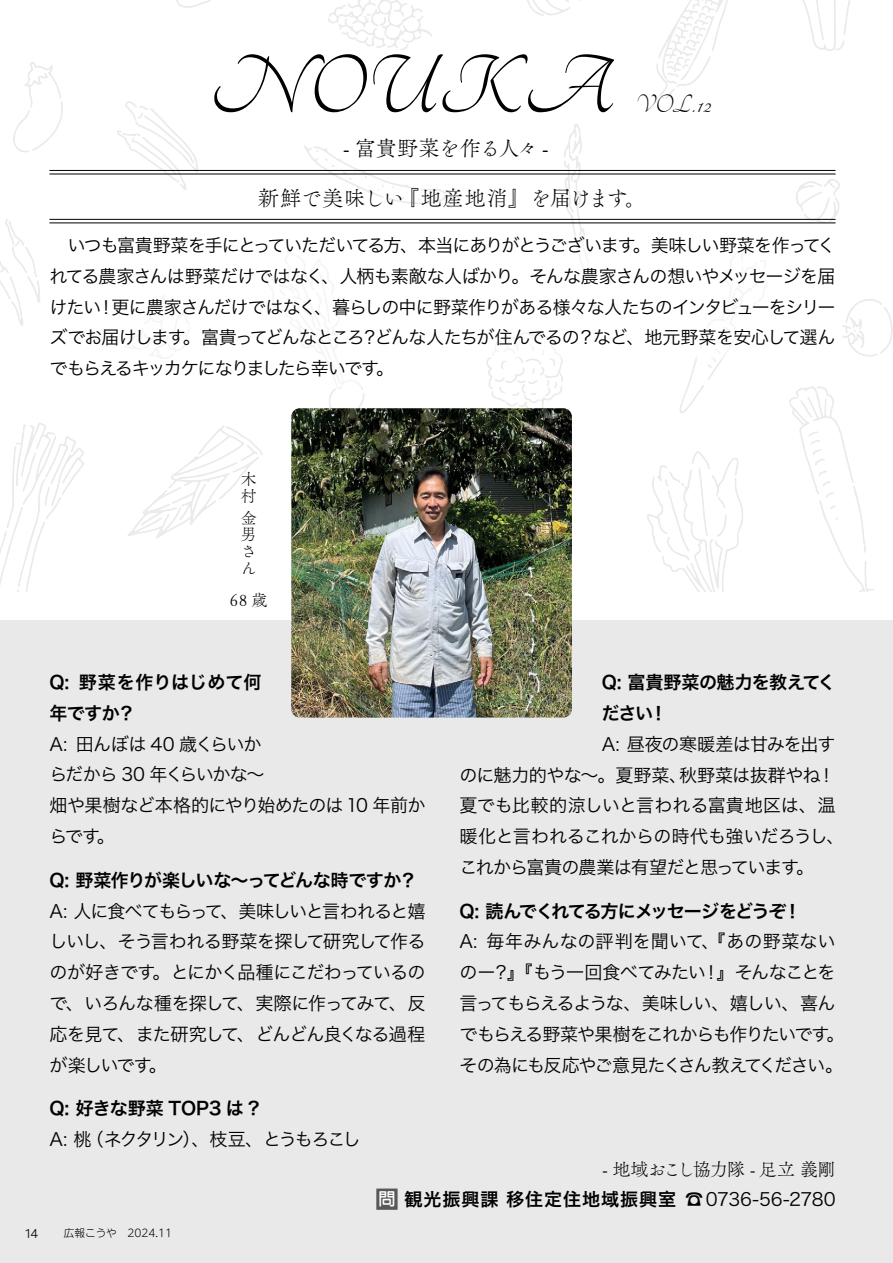
<style>
.page{position:relative;width:893px;height:1263px;background:#fff}
.page>*{position:absolute;margin:0;border:0;box-sizing:border-box;transform-origin:0 0}
.t1{font:90px "Tangerine";letter-spacing:.04em;color:#000}
.t2{font:27.6px "Tangerine";color:#000}
.t3{font:21.3px "Tsuku A Old Min Pr 6 N L";letter-spacing:-.025em;color:#000}
.t4{font:18px/30.9px "Hira Kaku Pro N W3";letter-spacing:-.05em;color:#000;text-align:justify}
.t5{font:18px/30.9px "Hira Kaku Pro N W3";letter-spacing:-.03em;color:#000}
.t6{font:18px/30.9px "Hira Kaku Pro N W6";letter-spacing:-.02em;color:#000}
.t7{font:18px "Hira Kaku Pro N W6";letter-spacing:.05em;color:#000}
.t8{font:18px "Hira Kaku Pro N W6";letter-spacing:-.07em;color:#000}
.t9{font:18px "Hira Kaku Pro N W3";letter-spacing:-.125em;color:#000}
.t10{font:18px "Tsuku A Old Min Pr 6 N L";letter-spacing:-.06em;color:#000}
.t11{font:15.9px/16.8px "Tsuku A Old Min Pr 6 N L";color:#000}
.t12{font:12.75px "Ariana Pro";color:#000}
.t13{font:300 10.65px "UD Shin M Go Pr 6 N";color:#000}
.s1{font-family:"UD Marugo Large Pr 6 N DB";font-size:16.95px;color:#fff}
.s2{font-family:"Hira Kaku Pro N W3"}
</style>
<div class="page">
<img style="left:0;top:0;width:893px;height:591px">
<svg style="left:51px;top:235px;width:782px;height:153px"></svg>
<div style="left:0;top:621px;width:893px;height:642px;background:#e9e9e9"></div>
<img style="left:291px;top:408px;width:281px;height:310px">
<hr style="left:49px;top:170px;width:787px;height:1px;background:#000">
<hr style="left:49px;top:174px;width:787px;height:1px;background:#000">
<hr style="left:49px;top:219px;width:787px;height:1px;background:#000">
<hr style="left:49px;top:223px;width:787px;height:1px;background:#000">
<div style="left:376px;top:1188px;width:22px;height:22px;background:#595757"></div>
<h1 class="t1" style="left:210px;top:43px;width:405px">NOUKA</h1>
<h2 class="t2" style="left:636px;top:91px;width:77px">VOL.12</h2>
<p class="t3" style="left:342px;top:129px;width:208px">- 富貴野菜を作る人々-</p>
<p class="t3" style="left:258px;top:179px;width:390px">新鮮で美味しい『地産地消』を届けます。</p>
<p class="t4" style="left:49px;top:228px;width:788px;text-indent:18px">いつも富貴野菜を手にとっていただいてる方、本当にありがとうございます。美味しい野菜を作ってくれてる農家さんは野菜だけではなく、人柄も素敵な人ばかり。そんな農家さんの想いやメッセージを届けたい！更に農家さんだけではなく、暮らしの中に野菜作りがある様々な人たちのインタビューをシリーズでお届けします。富貴ってどんなところ？どんな人たちが住んでるの？など、地元野菜を安心して選んでもらえるキッカケになりましたら幸いです。</p>
<p class="t11" style="left:241px;top:470px;width:17px">木村</p>
<p class="t11" style="left:241px;top:508px;width:17px">金男さん</p>
<p class="t11" style="left:230px;top:590px;width:39px">68歳</p>
<p class="t6" style="left:49px;top:666px;width:214px">Q: 野菜を作りはじめて何年ですか？</p>
<p class="t4" style="left:49px;top:727px;width:378px;text-align:left">A: 田んぼは 40 歳くらいか<br>らだから 30 年くらいかな〜<br>畑や果樹など本格的にやり始めたのは 10 年前からです。</p>
<p class="t6" style="left:49px;top:864px;width:369px">Q: 野菜作りが楽しいな～ってどんな時ですか？</p>
<p class="t4" style="left:49px;top:894px;width:378px">A: 人に食べてもらって、美味しいと言われると嬉しいし、そう言われる野菜を探して研究して作るのが好きです。とにかく品種にこだわっているので、いろんな種を探して、実際に作ってみて、反応を見て、また研究して、どんどん良くなる過程が楽しいです。</p>
<p class="t6" style="left:49px;top:1092px;width:211px">Q: 好きな野菜 TOP3 は ?</p>
<p class="t9" style="left:49px;top:1123px;width:313px">A: 桃（ネクタリン）、枝豆、とうもろこし</p>
<p class="t6" style="left:602px;top:666px;width:235px">Q: 富貴野菜の魅力を教えてください！</p>
<p class="t5" style="left:459px;top:727px;width:387px;text-indent:142px">A: 昼夜の寒暖差は甘みを出すのに魅力的やな〜。夏野菜、秋野菜は抜群やね！夏でも比較的涼しいと言われる富貴地区は、温暖化と言われるこれからの時代も強いだろうし、これから富貴の農業は有望だと思っています。</p>
<p class="t8" style="left:459px;top:894px;width:343px">Q: 読んでくれてる方にメッセージをどうぞ！</p>
<p class="t4" style="left:459px;top:925px;width:387px;text-align:left">A: 毎年みんなの評判を聞いて、『あの野菜ないのー？』『もう一回食べてみたい！』そんなことを言ってもらえるような、美味しい、嬉しい、喜んでもらえる野菜や果樹をこれからも作りたいです。その為にも反応やご意見たくさん教えてください。</p>
<p class="t12" style="left:25px;top:1224px;width:14px">14</p>
<p class="t13" style="left:64px;top:1224px;width:110px">広報こうや　2024.11</p>
<p class="t10" style="left:602px;top:1154px;width:235px">- 地域おこし協力隊 - 足立 義剛</p>
<p class="t7" style="left:378px;top:1182px;width:459px"><span class="s1">問</span>観光振興課 移住定住地域振興室 <span class="s2">☎︎ 0736-56-2780</span></p>
</div>
